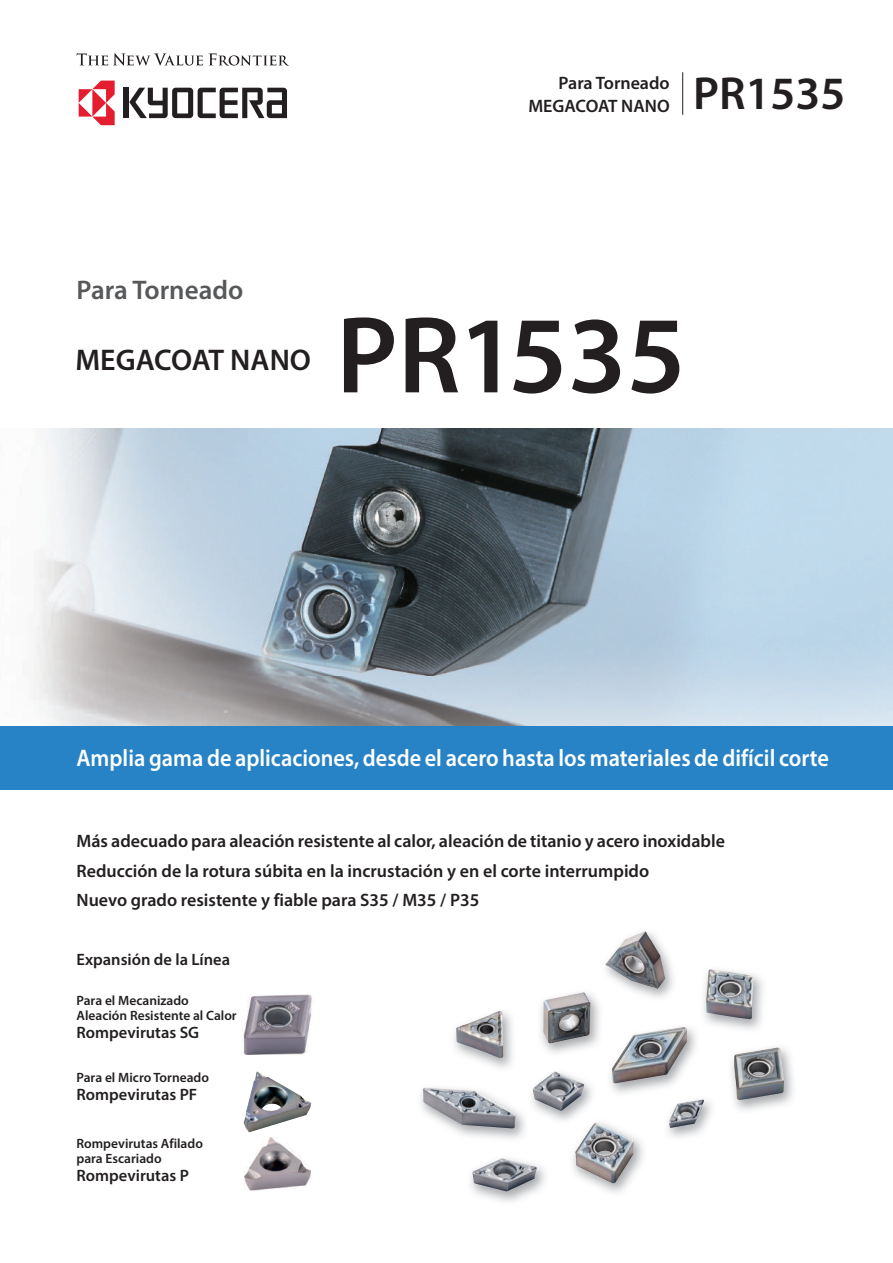
<style>
.page{position:relative;width:893px;height:1263px;background:#fff}
.page>*{position:absolute;margin:0;border:0;box-sizing:border-box;transform-origin:0 0}
.t1{font:600 110.25px "Myriad Pro";color:#231f20}
.t2{font:600 46.5px "Myriad Pro";color:#231f20}
.t3{font:600 30px "Myriad Pro";color:#231f20}
.t4{font:600 27px "Myriad Pro";color:#57585a}
.t5{font:600 24px "Myriad Pro";color:#fff;scale:.93 1}
.t6{font:600 18px/29.5px "Myriad Pro";color:#231f20;text-align:right}
.t7{font:600 16.5px "Myriad Pro";color:#231f20}
.t8{font:600 13.5px/15px "Myriad Pro";color:#231f20}
</style>
<div class="page">
<svg style="left:77px;top:53px;width:126px;height:13px"></svg>
<svg style="left:209px;top:53px;width:80px;height:13px"></svg>
<div style="left:124px;top:88px;width:5px;height:30px;background:#231f20"></div>
<svg style="left:129px;top:88px;width:158px;height:30px"></svg>
<svg style="left:79px;top:81px;width:36px;height:44px"></svg>
<img style="left:33px;top:428px;width:860px;height:298px">
<img style="left:606px;top:931px;width:59px;height:58px">
<img style="left:454px;top:1012px;width:59px;height:56px">
<img style="left:456px;top:1011px;width:47px;height:47px">
<img style="left:540px;top:994px;width:60px;height:59px">
<img style="left:543px;top:992px;width:47px;height:51px">
<img style="left:470px;top:1165px;width:75px;height:37px">
<img style="left:472px;top:1158px;width:65px;height:33px">
<img style="left:612px;top:1027px;width:75px;height:56px">
<img style="left:703px;top:975px;width:60px;height:55px">
<img style="left:706px;top:969px;width:48px;height:50px">
<img style="left:420px;top:1092px;width:105px;height:47px">
<img style="left:423px;top:1087px;width:93px;height:41px">
<img style="left:575px;top:1123px;width:59px;height:60px">
<img style="left:734px;top:1047px;width:50px;height:53px">
<img style="left:569px;top:1119px;width:27px;height:6px">
<img style="left:533px;top:1071px;width:51px;height:40px">
<img style="left:669px;top:1099px;width:35px;height:29px">
<img style="left:243px;top:995px;width:69px;height:59px">
<img style="left:244px;top:1137px;width:67px;height:53px">
<img style="left:244px;top:1071px;width:67px;height:61px">
<hr style="left:682px;top:72px;width:1px;height:43px;background:#231f20">
<div style="left:0;top:726px;width:893px;height:63px;background:#2783c5"></div>
<p class="t6" style="left:528px;top:72px;width:143px;line-height:22.5px">Para Torneado<br>MEGACOAT NANO</p>
<h2 class="t2" style="left:693px;top:64px;width:154px">PR1535</h2>
<h3 class="t4" style="left:77px;top:273px;width:168px">Para Torneado</h3>
<h3 class="t3" style="left:75px;top:341px;width:237px">MEGACOAT NANO</h3>
<h1 class="t1" style="left:336px;top:285px;width:351px">PR1535</h1>
<h3 class="t5" style="left:77px;top:742px;width:811px">Amplia gama de aplicaciones, desde el acero hasta los materiales de difícil corte</h3>
<p class="t6" style="left:77px;top:826px;width:650px;text-align:left">Más adecuado para aleación resistente al calor, aleación de titanio y acero inoxidable<br>Reducción de la rotura súbita en la incrustación y en el corte interrumpido<br>Nuevo grado resistente y fiable para S35 / M35 / P35</p>
<p class="t7" style="left:77px;top:949px;width:155px">Expansión de la Línea</p>
<p class="t8" style="left:77px;top:993px;width:162px">Para el Mecanizado<br>Aleación Resistente al Calor</p>
<p class="t7" style="left:77px;top:1022px;width:124px">Rompevirutas SG</p>
<p class="t8" style="left:77px;top:1069px;width:134px">Para el Micro Torneado</p>
<p class="t7" style="left:77px;top:1084px;width:122px">Rompevirutas PF</p>
<p class="t8" style="left:77px;top:1135px;width:128px">Rompevirutas Afilado para Escariado</p>
<p class="t7" style="left:77px;top:1164px;width:114px">Rompevirutas P</p>
</div>
